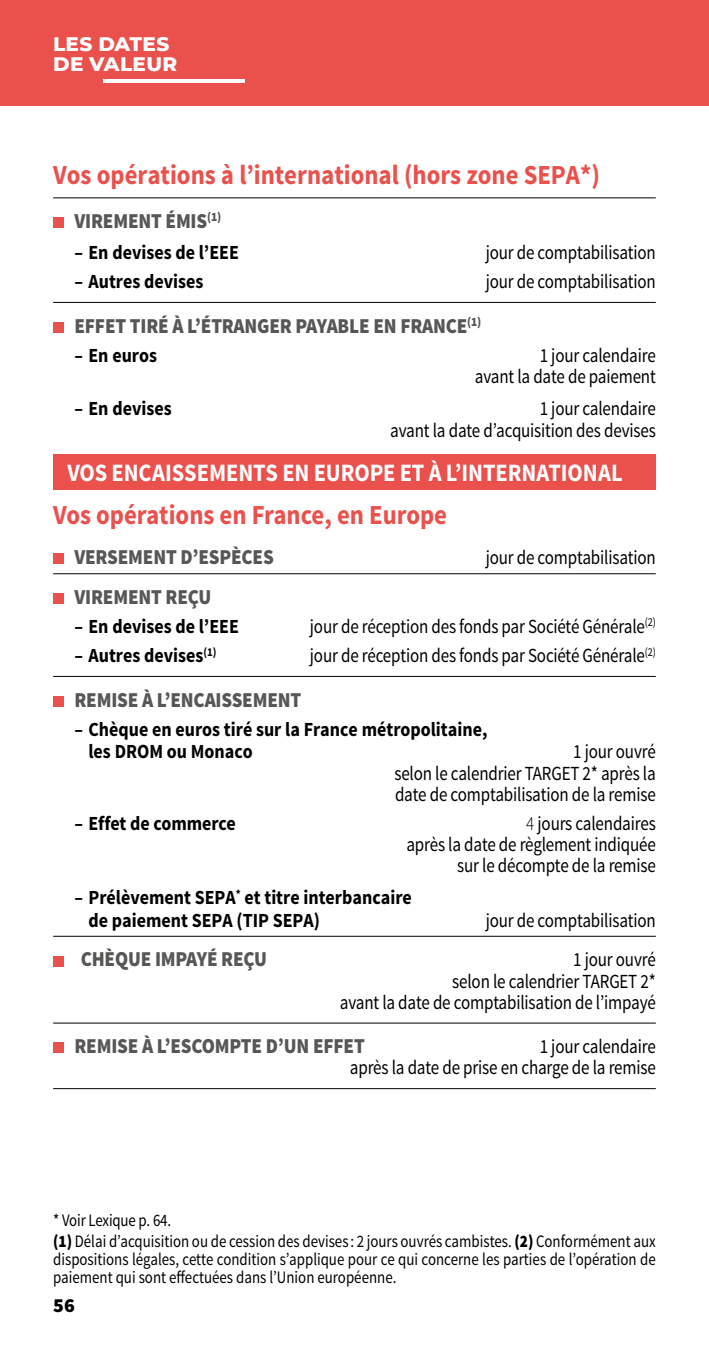
<style>
.page{position:relative;width:709px;height:1347px;background:#fff}
.page>*{position:absolute;margin:0;border:0;box-sizing:border-box;transform-origin:0 0}
.t1{font:700 27.5px "Source Sans Pro";color:#ea504c;scale:.9 1}
.t2{font:700 25px "Source Sans Pro";color:#fff;scale:.9 1}
.t3{font:900 21.25px "Source Sans Pro";letter-spacing:-.01em;color:#575756;scale:.9 1}
.t4{font:20px/21.2px "Source Sans Pro";letter-spacing:-.01em;color:#000;text-align:right;scale:.85 1}
.t5{font:700 20px/22.5px "Source Sans Pro";color:#000;scale:.9 1}
.t6{font:800 20px/20px "Montserrat";letter-spacing:.015em;color:#fff}
.t7{font:900 20px "Source Sans Pro";color:#000}
.t8{font:17.5px/21.5px "Source Sans Pro";color:#000;scale:.85 1}
.s1{font-weight:300}
.s2{font-weight:900}
</style>
<div class="page">
<div style="left:0;top:0;width:709px;height:106px;background:#ea504c"></div>
<hr style="left:103px;top:79px;width:142px;height:4px;background:#fff">
<div style="left:53px;top:454px;width:603px;height:35px;background:#ea504c"></div>
<hr style="left:53px;top:302px;width:603px;height:1px;background:#000">
<hr style="left:53px;top:573px;width:603px;height:1px;background:#000">
<hr style="left:53px;top:676px;width:603px;height:1px;background:#000">
<hr style="left:53px;top:935px;width:603px;height:1px;background:#000">
<hr style="left:53px;top:1022px;width:603px;height:1px;background:#000">
<hr style="left:53px;top:197px;width:603px;height:1px;background:#000">
<hr style="left:53px;top:1088px;width:603px;height:1px;background:#000">
<div style="left:53px;top:217px;width:11px;height:11px;background:#ea504c"></div>
<div style="left:53px;top:322px;width:11px;height:10px;background:#ea504c"></div>
<div style="left:53px;top:553px;width:11px;height:11px;background:#ea504c"></div>
<div style="left:53px;top:593px;width:11px;height:11px;background:#ea504c"></div>
<div style="left:53px;top:696px;width:11px;height:10px;background:#ea504c"></div>
<div style="left:53px;top:955px;width:11px;height:11px;background:#ea504c"></div>
<div style="left:53px;top:1042px;width:11px;height:11px;background:#ea504c"></div>
<p class="t6" style="left:53px;top:33px;width:126px">LES DATES<br>DE VALEUR</p>
<h1 class="t1" style="left:53px;top:157px;width:609px">Vos opérations à l’international (hors zone SEPA*)</h1>
<p class="t3" style="left:74px;top:207px;width:165px">VIREMENT ÉMIS<sup>(1)</sup></p>
<p class="t5" style="left:74px;top:242px;width:184px">– En devises de l’EEE</p>
<p class="t4" style="left:485px;top:242px;width:202px">jour de comptabilisation</p>
<p class="t5" style="left:74px;top:271px;width:145px">– Autres devises</p>
<p class="t4" style="left:485px;top:271px;width:202px">jour de comptabilisation</p>
<p class="t3" style="left:74px;top:311px;width:453px">EFFET TIRÉ À L’ÉTRANGER PAYABLE EN FRANCE<sup>(1)</sup></p>
<p class="t5" style="left:74px;top:344px;width:93px">– En euros</p>
<p class="t4" style="left:475px;top:345px;width:214px">1 jour calendaire<br>avant la date de paiement</p>
<p class="t5" style="left:74px;top:398px;width:109px">– En devises</p>
<p class="t4" style="left:390px;top:398px;width:314px">1 jour calendaire<br>avant la date d’acquisition des devises</p>
<p class="t2" style="left:67px;top:456px;width:618px">VOS ENCAISSEMENTS EN EUROPE ET À L’INTERNATIONAL</p>
<h1 class="t1" style="left:53px;top:497px;width:439px">Vos opérations en France, en Europe</h1>
<p class="t3" style="left:74px;top:543px;width:223px">VERSEMENT D’ESPÈCES</p>
<p class="t4" style="left:485px;top:547px;width:202px">jour de comptabilisation</p>
<p class="t3" style="left:74px;top:583px;width:154px">VIREMENT REÇU</p>
<p class="t5" style="left:74px;top:616px;width:184px">– En devises de l’EEE</p>
<p class="t4" style="left:310px;top:616px;width:408px">jour de réception des fonds par Société Générale<sup>(2)</sup></p>
<p class="t5" style="left:74px;top:645px;width:159px">– Autres devises<sup>(1)</sup></p>
<p class="t4" style="left:310px;top:645px;width:408px">jour de réception des fonds par Société Générale<sup>(2)</sup></p>
<p class="t3" style="left:74px;top:685px;width:253px">REMISE À L’ENCAISSEMENT</p>
<p class="t5" style="left:88px;top:718px;width:445px;text-indent:-14px">– Chèque en euros tiré sur la France métropolitaine, les DROM ou Monaco</p>
<p class="t4" style="left:394px;top:741px;width:309px;text-align:justify;text-indent:179px">1 jour ouvré selon le calendrier TARGET 2* après la date de comptabilisation de la remise</p>
<p class="t5" style="left:74px;top:812px;width:181px">– Effet de commerce</p>
<p class="t4" style="left:406px;top:813px;width:295px"><span class="s1">4</span> jours calendaires<br>après la date de règlement indiquée sur le décompte de la remise</p>
<p class="t5" style="left:88px;top:887px;width:361px;text-indent:-14px">– Prélèvement SEPA<sup>*</sup> et titre interbancaire de paiement SEPA (TIP SEPA)</p>
<p class="t4" style="left:485px;top:909px;width:202px">jour de comptabilisation</p>
<p class="t3" style="left:81px;top:945px;width:209px">CHÈQUE IMPAYÉ REÇU</p>
<p class="t4" style="left:340px;top:949px;width:373px">1 jour ouvré<br>selon le calendrier TARGET 2*<br>avant la date de comptabilisation de l’impayé</p>
<p class="t3" style="left:74px;top:1032px;width:324px">REMISE À L’ESCOMPTE D’UN EFFET</p>
<p class="t4" style="left:350px;top:1036px;width:361px">1 jour calendaire<br>après la date de prise en charge de la remise</p>
<p class="t8" style="left:53px;top:1209px;width:710px">* Voir Lexique p. 64.<br><span class="s2">(1)</span> Délai d’acquisition ou de cession des devises : 2 jours ouvrés cambistes. <span class="s2">(2)</span> Conformément aux</p>
<p class="t8" style="left:53px;top:1250px;width:710px;line-height:18px">dispositions légales, cette condition s’applique pour ce qui concerne les parties de l’opération de paiement qui sont effectuées dans l’Union européenne.</p>
<p class="t7" style="left:53px;top:1292px;width:23px">56</p>
</div>
